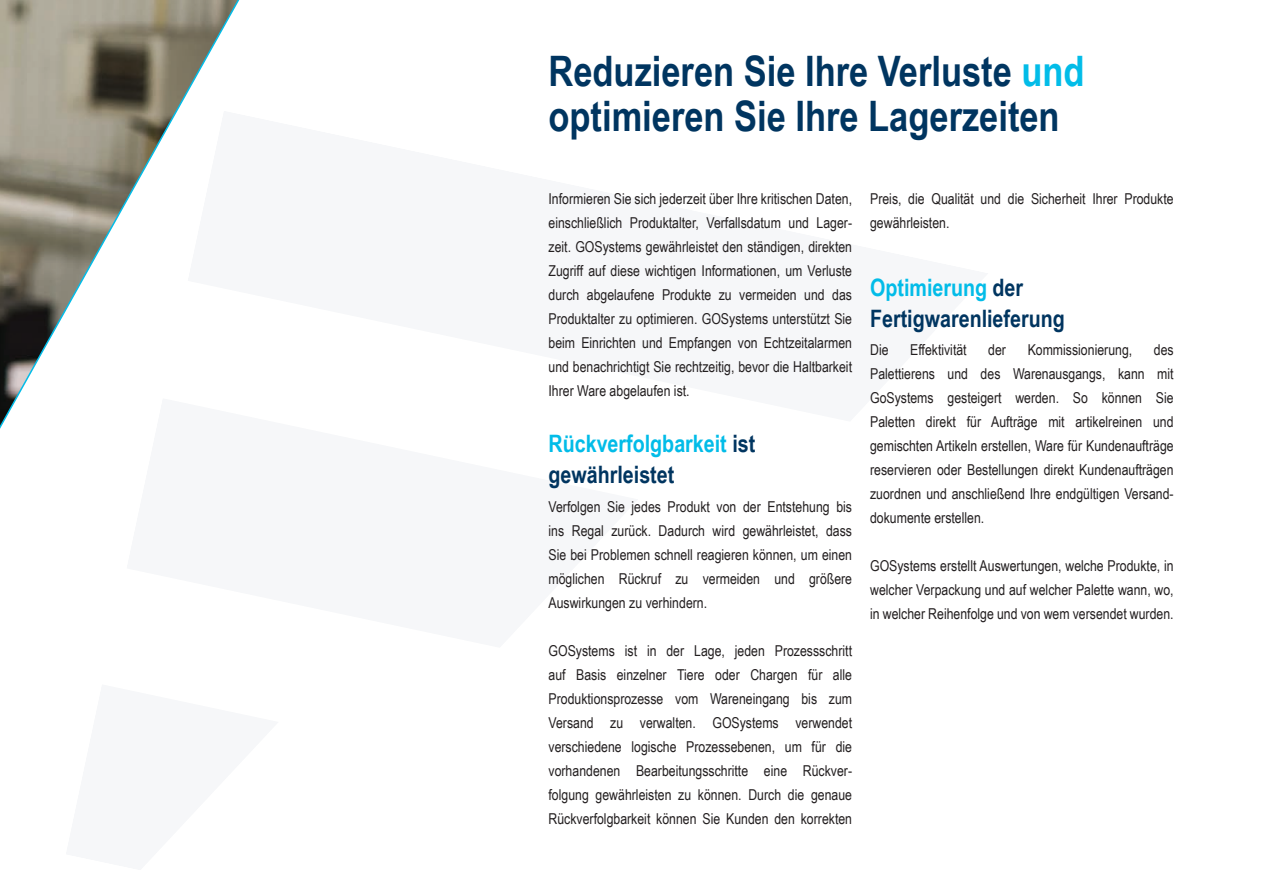
<style>
.page{position:relative;width:1263px;height:893px;background:#fff}
.page>*{position:absolute;margin:0;border:0;box-sizing:border-box;transform-origin:0 0}
.t1{font:700 42px/45px "Arial Narrow";color:#003560}
.t2{font:700 24px/31.5px "Arial Narrow";color:#02bce8}
.t3{font:700 24px/31.5px "Arial Narrow";color:#003560}
.t4{font:15px/24px "Arial Narrow";color:#231f20;text-align:justify}
.s1{color:#02bce8}
.s2{color:#003560}
</style>
<div class="page">
<svg style="left:0;top:0;width:240px;height:429px"></svg>
<h1 class="t1" style="left:549px;top:47px;width:537px">Reduzieren Sie Ihre Verluste <span class="s1">und </span>optimieren Sie Ihre Lagerzeiten</h1>
<p class="t4" style="left:549px;top:187px;width:305px">Informieren Sie sich jederzeit über Ihre kritischen Daten, einschließlich Produktalter, Verfallsdatum und Lager&shy;zeit. GOSystems gewährleistet den ständigen, direkten Zugriff auf diese wichtigen Informationen, um Verluste durch abgelaufene Produkte zu vermeiden und das Produktalter zu optimieren. GOSystems unterstützt Sie beim Einrichten und Empfangen von Echtzeitalarmen und benachrichtigt Sie rechtzeitig, bevor die Haltbarkeit Ihrer Ware abgelaufen ist.</p>
<h2 class="t2" style="left:549px;top:427px;width:208px">Rückverfolgbarkeit <span class="s2">ist gewährleistet</span></h2>
<p class="t4" style="left:549px;top:494px;width:305px">Verfolgen Sie jedes Produkt von der Entstehung bis ins Regal zurück. Dadurch wird gewährleistet, dass Sie bei Problemen schnell reagieren können, um einen möglichen Rückruf zu vermeiden und größere Auswirkungen zu verhindern.</p>
<p class="t4" style="left:549px;top:638px;width:305px">GOSystems ist in der Lage, jeden Prozessschritt auf Basis einzelner Tiere oder Chargen für alle Produktionsprozesse vom Wareneingang bis zum Versand zu verwalten. GOSystems verwendet verschiedene logische Prozessebenen, um für die vorhandenen Bearbeitungsschritte eine Rückver&shy;folgung gewährleisten zu können. Durch die genaue Rückverfolgbarkeit können Sie Kunden den korrekten</p>
<p class="t4" style="left:870px;top:187px;width:305px">Preis, die Qualität und die Sicherheit Ihrer Produkte gewährleisten.</p>
<h2 class="t3" style="left:870px;top:270px;width:196px"><span class="s1">Optimierung</span> der<br>Fertigwarenlieferung</h2>
<p class="t4" style="left:870px;top:338px;width:20px">Die</p>
<p class="t4" style="left:910px;top:338px;width:58px">Effektivität</p>
<p class="t4" style="left:988px;top:338px;width:19px">der</p>
<p class="t4" style="left:1028px;top:338px;width:106px">Kommissionierung,</p>
<p class="t4" style="left:870px;top:338px;width:305px;text-indent:284px">des Palettierens und des Warenausgangs, kann mit GoSystems gesteigert werden. So können Sie Paletten direkt für Aufträge mit artikelreinen und gemischten Artikeln erstellen, Ware für Kundenaufträge reservieren oder Bestellungen direkt Kundenaufträgen zuordnen und anschließend Ihre endgültigen Versand&shy;dokumente erstellen.</p>
<p class="t4" style="left:870px;top:554px;width:305px">GOSystems erstellt Auswertungen, welche Produkte, in welcher Verpackung und auf welcher Palette wann, wo, in welcher Reihenfolge und von wem versendet wurden.</p>
</div>
